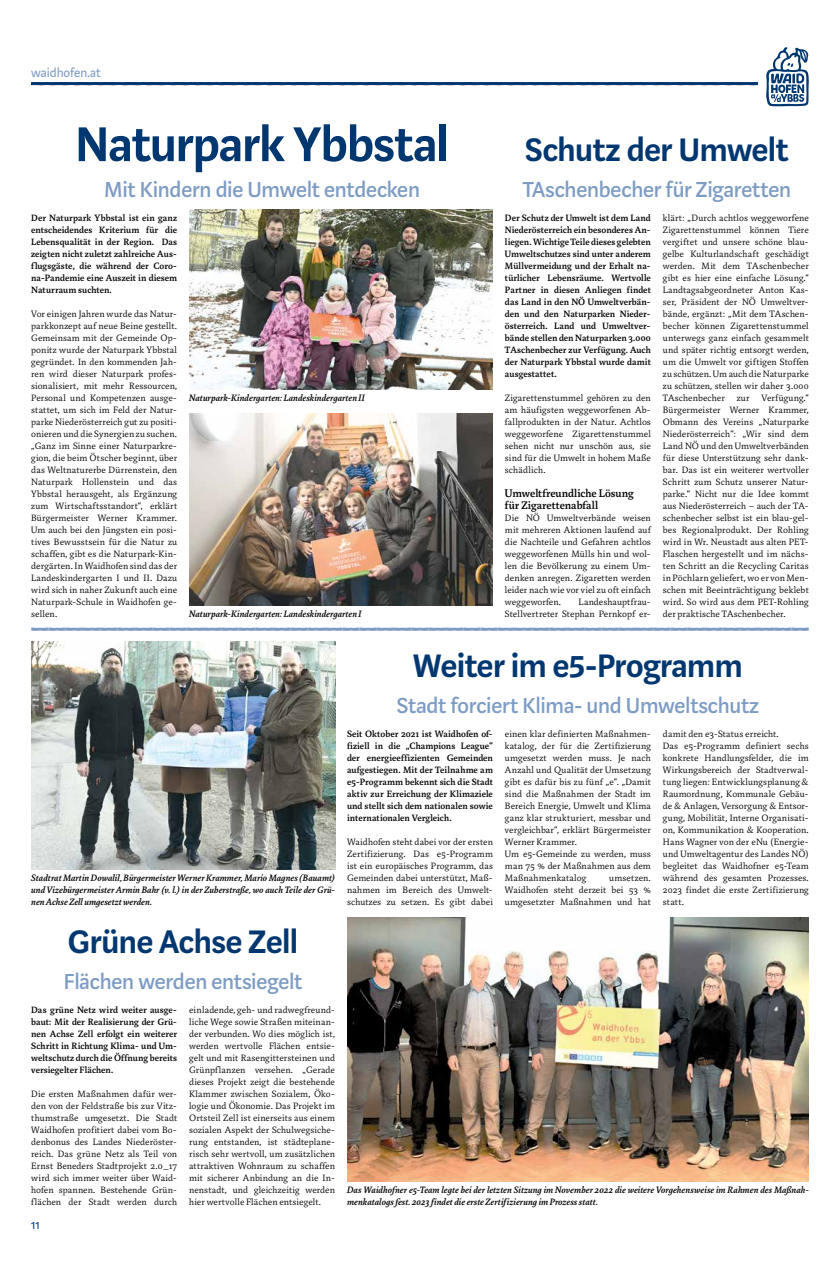
<style>
.page{position:relative;width:840px;height:1273px;background:#fff}
.page>*{position:absolute;margin:0;border:0;box-sizing:border-box;transform-origin:0 0}
.t1{font:600 54px "Marat Sans";letter-spacing:-.01em;color:#003770}
.t2{font:600 36px "Marat Sans";letter-spacing:-.01em;color:#003770}
.t3{font:500 24px "Marat Sans";letter-spacing:-.005em;color:#7d9cc4}
.t4{font:14px "Marat Sans";color:#7d9cc4}
.t5{font:500 12px/12px "Marat";color:#000}
.t6{font:12px "Marat Sans";color:#003770}
.t7{font:300 10px/12px "Marat";letter-spacing:.01em;color:#000;text-align:justify}
.t8{font:500 10px/12px "Marat";letter-spacing:.005em;color:#000;text-align:justify}
.t9{font:italic 500 10px/12px "Marat";letter-spacing:.01em;color:#000;text-align:justify}
</style>
<div class="page">
<svg style="left:31px;top:82px;width:726px;height:3px;background:#033971"></svg>
<svg style="left:766px;top:47px;width:42px;height:59px"></svg>
<img style="left:189px;top:209px;width:303px;height:180px">
<img style="left:189px;top:413px;width:303px;height:192px">
<svg style="left:31px;top:627px;width:777px;height:4px;background:#9eb5d3"></svg>
<img style="left:31px;top:641px;width:304px;height:228px">
<img style="left:347px;top:917px;width:461px;height:264px">
<h3 class="t4" style="left:31px;top:65px;width:71px">waidhofen.at</h3>
<h1 class="t1" style="left:75px;top:116px;width:375px">Naturpark Ybbstal</h1>
<h3 class="t3" style="left:104px;top:177px;width:317px">Mit Kindern die Umwelt entdecken</h3>
<p class="t8" style="left:31px;top:212px;width:147px">Der Naturpark Ybbstal ist ein ganz entscheidendes Kriterium für die Lebensqualität in der Region. Das zeigten nicht zuletzt zahlreiche Aus&shy;flugsgäste, die während der Coro&shy;na-Pandemie eine Auszeit in diesem Naturraum suchten.</p>
<p class="t7" style="left:31px;top:308px;width:147px">Vor einigen Jahren wurde das Natur&shy;parkkonzept auf neue Beine gestellt.<br>Gemeinsam mit der Gemeinde Op&shy;ponitz wurde der Naturpark Ybbstal gegründet. In den kommenden Jah&shy;ren wird dieser Naturpark profes&shy;sionalisiert, mit mehr Ressourcen, Personal und Kompetenzen ausge&shy;stattet, um sich im Feld der Natur&shy;parke Niederösterreich gut zu positi&shy;onieren und die Synergien zu suchen. „Ganz im Sinne einer Naturparkre&shy;gion, die beim Ötscher beginnt, über das Weltnaturerbe Dürrenstein, den Naturpark Hollenstein und das Ybbstal herausgeht, als Ergänzung zum Wirtschaftsstandort“, erklärt Bürgermeister Werner Krammer.<br>Um auch bei den Jüngsten ein posi&shy;tives Bewusstsein für die Natur zu schaffen, gibt es die Naturpark-Kin&shy;dergärten. In Waidhofen sind das der Landeskindergarten I und II. Dazu wird sich in naher Zukunft auch eine Naturpark-Schule in Waidhofen ge&shy;sellen.</p>
<p class="t9" style="left:189px;top:392px;width:177px">Naturpark-Kindergarten: Landeskindergarten II</p>
<p class="t9" style="left:189px;top:608px;width:174px">Naturpark-Kindergarten: Landeskindergarten I</p>
<h2 class="t2" style="left:525px;top:131px;width:265px">Schutz der Umwelt</h2>
<h3 class="t3" style="left:522px;top:177px;width:270px">TAschenbecher für Zigaretten</h3>
<p class="t8" style="left:504px;top:212px;width:147px">Der Schutz der Umwelt ist dem Land Niederösterreich ein besonderes An&shy;liegen. Wichtige Teile dieses gelebten Umweltschutzes sind unter anderem Müllvermeidung und der Erhalt na&shy;türlicher Lebensräume. Wertvolle Partner in diesen Anliegen findet das Land in den NÖ Umweltverbän&shy;den und den Naturparken Nieder&shy;österreich. Land und Umweltver&shy;bände stellen den Naturparken 3.000<br>TAschenbecher zur Verfügung. Auch der Naturpark Ybbstal wurde damit ausgestattet.</p>
<p class="t7" style="left:504px;top:392px;width:147px">Zigarettenstummel gehören zu den am häufigsten weggeworfenen Ab&shy;fallprodukten in der Natur. Achtlos weggeworfene Zigarettenstummel sehen nicht nur unschön aus, sie sind für die Umwelt in hohem Maße schädlich.</p>
<p class="t5" style="left:504px;top:488px;width:130px">Umweltfreundliche Lösung für Zigarettenabfall</p>
<p class="t7" style="left:504px;top:512px;width:147px">Die NÖ Umweltverbände weisen mit mehreren Aktionen laufend auf die Nachteile und Gefahren achtlos weggeworfenen Mülls hin und wol&shy;len die Bevölkerung zu einem Um&shy;denken anregen. Zigaretten werden leider nach wie vor viel zu oft einfach weggeworfen.</p>
<p class="t7" style="left:504px;top:596px;width:147px;text-align:right">Landeshauptfrau-<br>Stellvertreter Stephan Pernkopf er-</p>
<p class="t7" style="left:662px;top:212px;width:147px">klärt: „Durch achtlos weggeworfene Zigarettenstummel können Tiere vergiftet und unsere schöne blau&shy;gelbe Kulturlandschaft geschädigt werden. Mit dem TAschenbecher gibt es hier eine einfache Lösung.“ Landtagsabgeordneter Anton Kas&shy;ser, Präsident der NÖ Umweltver&shy;bände, ergänzt: „Mit dem TAschen&shy;becher können Zigarettenstummel unterwegs ganz einfach gesammelt und später richtig entsorgt werden, um die Umwelt vor giftigen Stoffen zu schützen. Um auch die Naturparke zu schützen, stellen wir daher 3.000<br>TAschenbecher zur Verfügung.“ Bürgermeister Werner Krammer, Obmann des Vereins „Naturparke Niederösterreich“: „Wir sind dem Land NÖ und den Umweltverbänden für diese Unterstützung sehr dank&shy;bar. Das ist ein weiterer wertvoller Schritt zum Schutz unserer Natur&shy;parke.“ Nicht nur die Idee kommt aus Niederösterreich – auch der TA&shy;schenbecher selbst ist ein blau-gel&shy;bes Regionalprodukt. Der Rohling wird in Wr. Neustadt aus alten PET-Flaschen hergestellt und im nächs&shy;ten Schritt an die Recycling Caritas in Pöchlarn geliefert, wo er von Men&shy;schen mit Beeinträchtigung beklebt wird. So wird aus dem PET-Rohling der praktische TAschenbecher.</p>
<p class="t9" style="left:31px;top:872px;width:305px">Stadtrat Martin Dowalil, Bürgermeister Werner Krammer, Mario Magnes (Bauamt) und Vizebürgermeister Armin Bahr (v. l.) in der Zuberstraße, wo auch Teile der Grü&shy;nen Achse Zell umgesetzt werden.</p>
<h2 class="t2" style="left:68px;top:923px;width:232px">Grüne Achse Zell</h2>
<h3 class="t3" style="left:64px;top:969px;width:240px">Flächen werden entsiegelt</h3>
<p class="t8" style="left:31px;top:1004px;width:147px">Das grüne Netz wird weiter ausge&shy;baut: Mit der Realisierung der Grü&shy;nen Achse Zell erfolgt ein weiterer Schritt in Richtung Klima- und Um&shy;weltschutz durch die Öffnung bereits versiegelter Flächen.</p>
<p class="t7" style="left:31px;top:1088px;width:147px">Die ersten Maßnahmen dafür wer&shy;den von der Feldstraße bis zur Vitz&shy;thumstraße umgesetzt. Die Stadt Waidhofen profitiert dabei vom Bo&shy;denbonus des Landes Niederöster&shy;reich. Das grüne Netz als Teil von Ernst Beneders Stadtprojekt 2.0_17 wird sich immer weiter über Waid&shy;hofen spannen. Bestehende Grün&shy;flächen der Stadt werden durch</p>
<p class="t6" style="left:31px;top:1219px;width:10px">11</p>
<p class="t7" style="left:189px;top:1004px;width:147px">einladende, geh- und radwegfreund&shy;liche Wege sowie Straßen miteinan&shy;der verbunden. Wo dies möglich ist, werden wertvolle Flächen entsie&shy;gelt und mit Rasengittersteinen und Grünpflanzen versehen. „Gerade dieses Projekt zeigt die bestehende Klammer zwischen Sozialem, Öko&shy;logie und Ökonomie. Das Projekt im Ortsteil Zell ist einerseits aus einem sozialen Aspekt der Schulwegsiche&shy;rung entstanden, ist städteplane&shy;risch sehr wertvoll, um zusätzlichen attraktiven Wohnraum zu schaffen mit sicherer Anbindung an die In&shy;nenstadt, und gleichzeitig werden hier wertvolle Flächen entsiegelt.</p>
<h2 class="t2" style="left:413px;top:647px;width:330px">Weiter im e5-Programm</h2>
<h3 class="t3" style="left:396px;top:693px;width:364px">Stadt forciert Klima- und Umweltschutz</h3>
<p class="t8" style="left:347px;top:728px;width:147px">Seit Oktober 2021 ist Waidhofen of&shy;fiziell in die „Champions League“ der energieeffizienten Gemeinden aufgestiegen. Mit der Teilnahme am e5-Programm bekennt sich die Stadt aktiv zur Erreichung der Klimaziele und stellt sich dem nationalen sowie internationalen Vergleich.</p>
<p class="t7" style="left:347px;top:836px;width:147px">Waidhofen steht dabei vor der ersten Zertifizierung. Das e5-Programm ist ein europäisches Programm, das Gemeinden dabei unterstützt, Maß&shy;nahmen im Bereich des Umwelt&shy;schutzes zu setzen. Es gibt dabei</p>
<p class="t7" style="left:504px;top:728px;width:147px;text-align:left">einen klar definierten Maßnahmen&shy;katalog, der für die Zertifizierung umgesetzt werden muss. Je nach<br>Anzahl und Qualität der Umsetzung gibt es dafür bis zu fünf „e“. „Damit sind die Maßnahmen der Stadt im<br>Bereich Energie, Umwelt und Klima ganz klar strukturiert, messbar und vergleichbar“, erklärt Bürgermeister<br>Werner Krammer.<br>Um e5-Gemeinde zu werden, muss man 75 % der Maßnahmen aus dem<br>Maßnahmenkatalog</p>
<p class="t7" style="left:504px;top:872px;width:147px;text-indent:104px">umsetzen.<br>Waidhofen steht derzeit bei 53 % umgesetzter Maßnahmen und hat</p>
<p class="t7" style="left:662px;top:728px;width:147px;text-align:left">damit den e3-Status erreicht.<br>Das e5-Programm definiert sechs konkrete Handlungsfelder, die im<br>Wirkungsbereich der Stadtverwal&shy;tung liegen: Entwicklungsplanung &amp;<br>Raumordnung, Kommunale Gebäu&shy;de &amp; Anlagen, Versorgung &amp; Entsor&shy;gung, Mobilität, Interne Organisati&shy;on, Kommunikation &amp; Kooperation.<br>Hans Wagner von der eNu (Energie&shy;und Umweltagentur des Landes NÖ) begleitet das Waidhofner e5-Team während des gesamten Prozesses.<br>2023 findet die erste Zertifizierung statt.</p>
<p class="t9" style="left:347px;top:1184px;width:463px">Das Waidhofner e5-Team legte bei der letzten Sitzung im November 2022 die weitere Vorgehensweise im Rahmen des Maßnah&shy;menkatalogs fest. 2023 findet die erste Zertifizierung im Prozess statt.</p>
</div>
